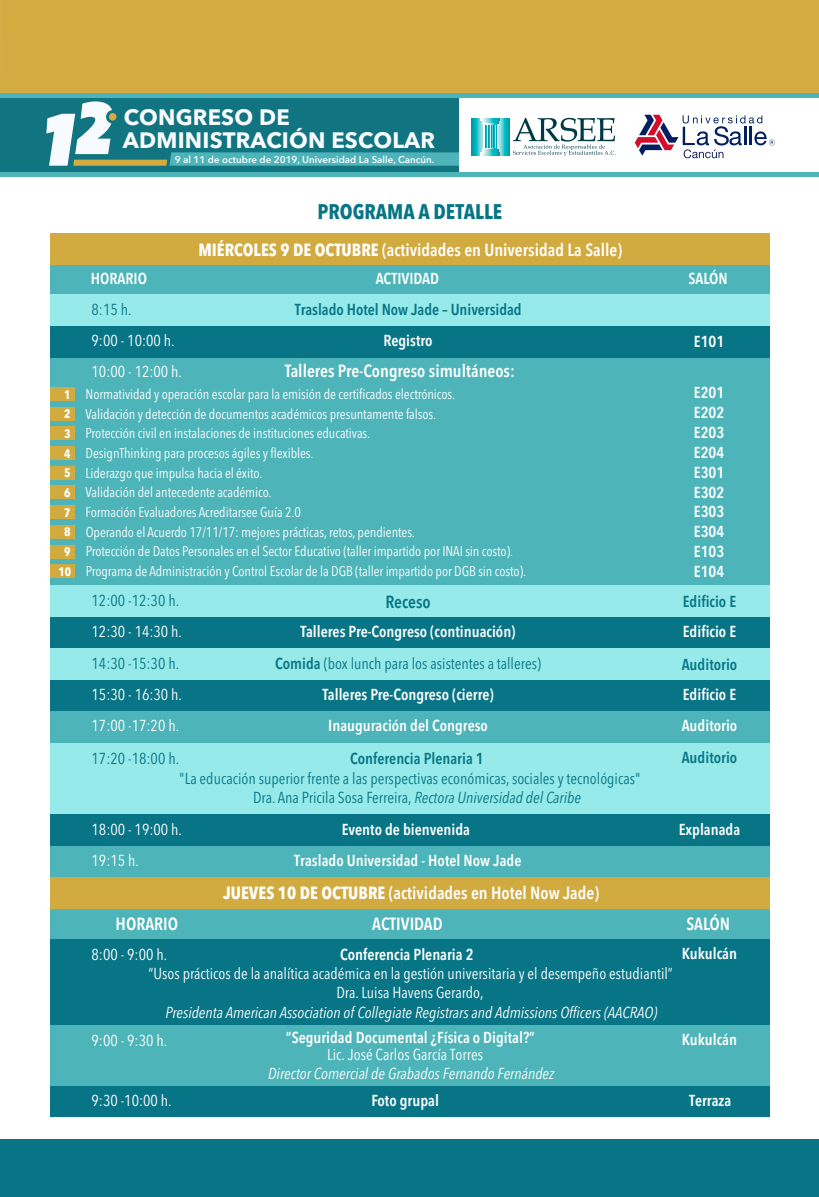
<style>
.page{position:relative;width:819px;height:1197px;background:#fff}
.page>*{position:absolute;margin:0;border:0;box-sizing:border-box;transform-origin:0 0}
.t1{font:700 22.05px/23.4px "Avenir Next LT Pro";letter-spacing:.01em;color:#f7fbff}
.t2{font:700 condensed 21px "Avenir Next LT Pro";color:#087586}
.t3{font:600 condensed 17.5px "Avenir Next LT Pro";color:#fff}
.t4{font:600 condensed 17.5px "Avenir Next LT Pro";color:#087586}
.t5{font:600 condensed 15.75px/19.8px "Avenir Next LT Pro";color:#fff;text-align:justify}
.t6{font:condensed 15.75px/19.2px "Avenir Next LT Pro";color:#fff;text-align:center}
.t7{font:condensed 15.75px/18.4px "Avenir Next LT Pro";color:#087586}
.t8{font:italic condensed 15.75px "Avenir Next LT Pro";color:#fff}
.t9{font:600 condensed 15.75px "Avenir Next LT Pro";color:#087586}
.t10{font:condensed 14px/19.6px "Avenir Next LT Pro";letter-spacing:-.005em;color:#fff}
.t11{font:700 condensed 12.25px/19.6px "Avenir Next LT Pro";color:#fff;text-align:center}
.t12{font:600 9.8px "Avenir Next LT Pro";color:#f7fbff}
.s1{font-weight:700}
.s2{font-weight:700;font-size:12.25px}
.s3{font-weight:600}
.s4{font-style:italic}
</style>
<div class="page">
<div style="left:0;top:1140px;width:819px;height:57px;background:#087586"></div>
<div style="left:0;top:0;width:819px;height:175px;background:#d3ab40"></div>
<div style="left:0;top:95px;width:462px;height:79px;background:#107581"></div>
<svg style="left:46px;top:101px;width:414px;height:65px"></svg>
<div style="left:109px;top:113px;width:7px;height:8px;background:#d3ab40;border-radius:50%"></div>
<div style="left:460px;top:95px;width:359px;height:79px;background:#fff"></div>
<svg style="left:513px;top:118px;width:103px;height:38px"></svg>
<svg style="left:472px;top:118px;width:37px;height:37px"></svg>
<svg style="left:481px;top:118px;width:19px;height:3px"></svg>
<svg style="left:482px;top:121px;width:17px;height:3px"></svg>
<svg style="left:484px;top:124px;width:13px;height:1px"></svg>
<svg style="left:481px;top:125px;width:19px;height:30px"></svg>
<svg style="left:491px;top:125px;width:2px;height:23px"></svg>
<svg style="left:494px;top:125px;width:2px;height:23px"></svg>
<hr style="left:0;top:173px;width:819px;height:4px;background:#4db4b9">
<hr style="left:0;top:93px;width:819px;height:4px;background:#4db4b9">
<svg style="left:635px;top:115px;width:140px;height:43px"></svg>
<div style="left:50px;top:356px;width:719px;height:229px;background:#4db4b9"></div>
<div style="left:50px;top:264px;width:719px;height:32px;background:#4db4b9"></div>
<div style="left:50px;top:234px;width:719px;height:31px;background:#d1aa40"></div>
<div style="left:50px;top:326px;width:719px;height:32px;background:#087586"></div>
<div style="left:50px;top:617px;width:719px;height:31px;background:#087586"></div>
<div style="left:50px;top:585px;width:719px;height:32px;background:#96eaea"></div>
<div style="left:50px;top:680px;width:719px;height:31px;background:#087586"></div>
<div style="left:50px;top:711px;width:719px;height:32px;background:#4db4b9"></div>
<div style="left:50px;top:295px;width:719px;height:31px;background:#96eaea"></div>
<div style="left:50px;top:743px;width:719px;height:72px;background:#96eaea"></div>
<div style="left:50px;top:648px;width:719px;height:32px;background:#96eaea"></div>
<div style="left:50px;top:846px;width:719px;height:31px;background:#4db4b9"></div>
<div style="left:50px;top:815px;width:719px;height:31px;background:#087586"></div>
<div style="left:50px;top:908px;width:719px;height:32px;background:#4db4b9"></div>
<div style="left:50px;top:877px;width:719px;height:31px;background:#d1aa40"></div>
<div style="left:50px;top:1085px;width:719px;height:31px;background:#087586"></div>
<div style="left:50px;top:939px;width:719px;height:87px;background:#087586"></div>
<div style="left:50px;top:1025px;width:719px;height:60px;background:#4db4b9"></div>
<div style="left:50px;top:387px;width:25px;height:14px;background:#d1aa40"></div>
<div style="left:50px;top:407px;width:25px;height:14px;background:#d1aa40"></div>
<div style="left:50px;top:426px;width:25px;height:14px;background:#d1aa40"></div>
<div style="left:50px;top:446px;width:25px;height:14px;background:#d1aa40"></div>
<div style="left:50px;top:466px;width:25px;height:14px;background:#d1aa40"></div>
<div style="left:50px;top:485px;width:25px;height:14px;background:#d1aa40"></div>
<div style="left:50px;top:505px;width:25px;height:14px;background:#d1aa40"></div>
<div style="left:50px;top:525px;width:25px;height:14px;background:#d1aa40"></div>
<div style="left:50px;top:545px;width:25px;height:14px;background:#d1aa40"></div>
<div style="left:50px;top:564px;width:25px;height:14px;background:#d1aa40"></div>
<h1 class="t1" style="left:123px;top:105px;width:314px">CONGRESO DE<br>ADMINISTRACIÓN ESCOLAR</h1>
<p class="t12" style="left:175px;top:153px;width:261px">9 al 11 de octubre de 2019, Universidad La Salle, Cancún.</p>
<h2 class="t2" style="left:318px;top:199px;width:186px">PROGRAMA A DETALLE</h2>
<p class="t5" style="left:91px;top:269px;width:58px">HORARIO</p>
<p class="t3" style="left:198px;top:239px;width:425px"><span class="s1">MIÉRCOLES 9 DE OCTUBRE</span> (actividades en Universidad La Salle)</p>
<p class="t5" style="left:376px;top:269px;width:65px">ACTIVIDAD</p>
<p class="t5" style="left:689px;top:269px;width:41px">SALÓN</p>
<p class="t7" style="left:92px;top:300px;width:41px">8:15 h.</p>
<p class="t9" style="left:295px;top:300px;width:228px">Traslado Hotel Now Jade – Universidad</p>
<p class="t6" style="left:92px;top:331px;width:85px">9:00 - 10:00 h.</p>
<p class="t5" style="left:384px;top:331px;width:51px">Registro</p>
<p class="t3" style="left:285px;top:361px;width:232px">Talleres Pre-Congreso simultáneos:</p>
<p class="t10" style="left:64px;top:384px;width:393px"><span class="s2">1</span> Normatividad y operación escolar para la emisión de certificados electrónicos.</p>
<p class="t11" style="left:58px;top:404px;width:14px">2<br>3<br>4<br>5<br>6<br>7<br>8<br>9<br>10</p>
<p class="t10" style="left:86px;top:404px;width:442px">Validación y detección de documentos académicos presuntamente falsos.<br>Protección civil en instalaciones de instituciones educativas.<br>DesignThinking para procesos ágiles y flexibles.<br>Liderazgo que impulsa hacia el éxito.<br>Validación del antecedente académico.<br>Formación Evaluadores Acreditarsee Guía 2.0<br>Operando el Acuerdo 17/11/17: mejores prácticas, retos, pendientes.<br>Protección de Datos Personales en el Sector Educativo (taller impartido por INAI sin costo).<br>Programa de Administración y Control Escolar de la DGB (taller impartido por DGB sin costo).</p>
<p class="t6" style="left:92px;top:361px;width:92px">10:00 - 12:00 h.</p>
<p class="t7" style="left:92px;top:592px;width:89px">12:00 -12:30 h.</p>
<p class="t4" style="left:385px;top:591px;width:47px">Receso</p>
<p class="t6" style="left:92px;top:622px;width:92px">12:30 - 14:30 h.</p>
<p class="t5" style="left:301px;top:622px;width:216px">Talleres Pre-Congreso (continuación)</p>
<p class="t5" style="left:694px;top:331px;width:32px">E101</p>
<p class="t5" style="left:694px;top:383px;width:32px">E201<br>E202<br>E203<br>E204<br>E301<br>E302<br>E303<br>E304<br>E103<br>E104</p>
<p class="t9" style="left:683px;top:591px;width:55px">Edificio E</p>
<p class="t5" style="left:683px;top:622px;width:55px">Edificio E</p>
<p class="t7" style="left:92px;top:655px;width:89px">14:30 -15:30 h.</p>
<p class="t7" style="left:275px;top:655px;width:267px"><span class="s3">Comida</span> (box lunch para los asistentes a talleres)</p>
<p class="t9" style="left:682px;top:654px;width:57px">Auditorio</p>
<p class="t6" style="left:92px;top:685px;width:92px">15:30 - 16:30 h.</p>
<p class="t5" style="left:322px;top:685px;width:173px">Talleres Pre-Congreso (cierre)</p>
<p class="t5" style="left:683px;top:685px;width:55px">Edificio E</p>
<p class="t6" style="left:92px;top:716px;width:89px">17:00 -17:20 h.</p>
<p class="t5" style="left:328px;top:716px;width:161px">Inauguración del Congreso</p>
<p class="t5" style="left:682px;top:716px;width:57px">Auditorio</p>
<p class="t7" style="left:92px;top:749px;width:89px">17:20 -18:00 h.</p>
<p class="t9" style="left:350px;top:749px;width:135px">Conferencia Plenaria 1</p>
<p class="t7" style="left:253px;top:769px;width:389px;text-indent:-74px">"La educación superior frente a las perspectivas económicas, sociales y tecnológicas"<br>Dra. Ana Pricila Sosa Ferreira, <span class="s4">Rectora Universidad del Caribe</span></p>
<p class="t9" style="left:682px;top:748px;width:57px">Auditorio</p>
<p class="t6" style="left:92px;top:820px;width:92px">18:00 - 19:00 h.</p>
<p class="t5" style="left:342px;top:820px;width:130px">Evento de bienvenida</p>
<p class="t5" style="left:679px;top:820px;width:63px">Explanada</p>
<p class="t6" style="left:92px;top:851px;width:49px">19:15 h.</p>
<p class="t5" style="left:294px;top:850px;width:229px">Traslado Universidad - Hotel Now Jade</p>
<p class="t3" style="left:223px;top:883px;width:377px"><span class="s1">JUEVES 10 DE OCTUBRE</span> (actividades en Hotel Now Jade)</p>
<p class="t3" style="left:116px;top:913px;width:64px">HORARIO</p>
<p class="t3" style="left:372px;top:913px;width:72px">ACTIVIDAD</p>
<p class="t3" style="left:686px;top:913px;width:45px">SALÓN</p>
<p class="t6" style="left:92px;top:945px;width:77px">8:00 - 9:00 h.</p>
<p class="t5" style="left:340px;top:944px;width:135px">Conferencia Plenaria 2</p>
<p class="t6" style="left:148px;top:964px;width:526px">“Usos prácticos de la analítica académica en la gestión universitaria y el desempeño estudiantil”<br>Dra. Luisa Havens Gerardo,</p>
<p class="t8" style="left:165px;top:1003px;width:493px">Presidenta American Association of Collegiate Registrars and Admissions Officers (AACRAO)</p>
<p class="t6" style="left:92px;top:1031px;width:77px">9:00 - 9:30 h.</p>
<p class="t5" style="left:286px;top:1027px;width:250px">“Seguridad Documental ¿Física o Digital?”</p>
<p class="t6" style="left:327px;top:1045px;width:158px">Lic. José Carlos García Torres</p>
<p class="t8" style="left:268px;top:1064px;width:288px">Director Comercial de Grabados Fernando Fernández</p>
<p class="t5" style="left:682px;top:944px;width:57px">Kukulcán</p>
<p class="t5" style="left:682px;top:1030px;width:57px">Kukulcán</p>
<p class="t6" style="left:92px;top:1091px;width:82px">9:30 -10:00 h.</p>
<p class="t5" style="left:371px;top:1091px;width:69px">Foto grupal</p>
<p class="t5" style="left:689px;top:1091px;width:44px">Terraza</p>
</div>
